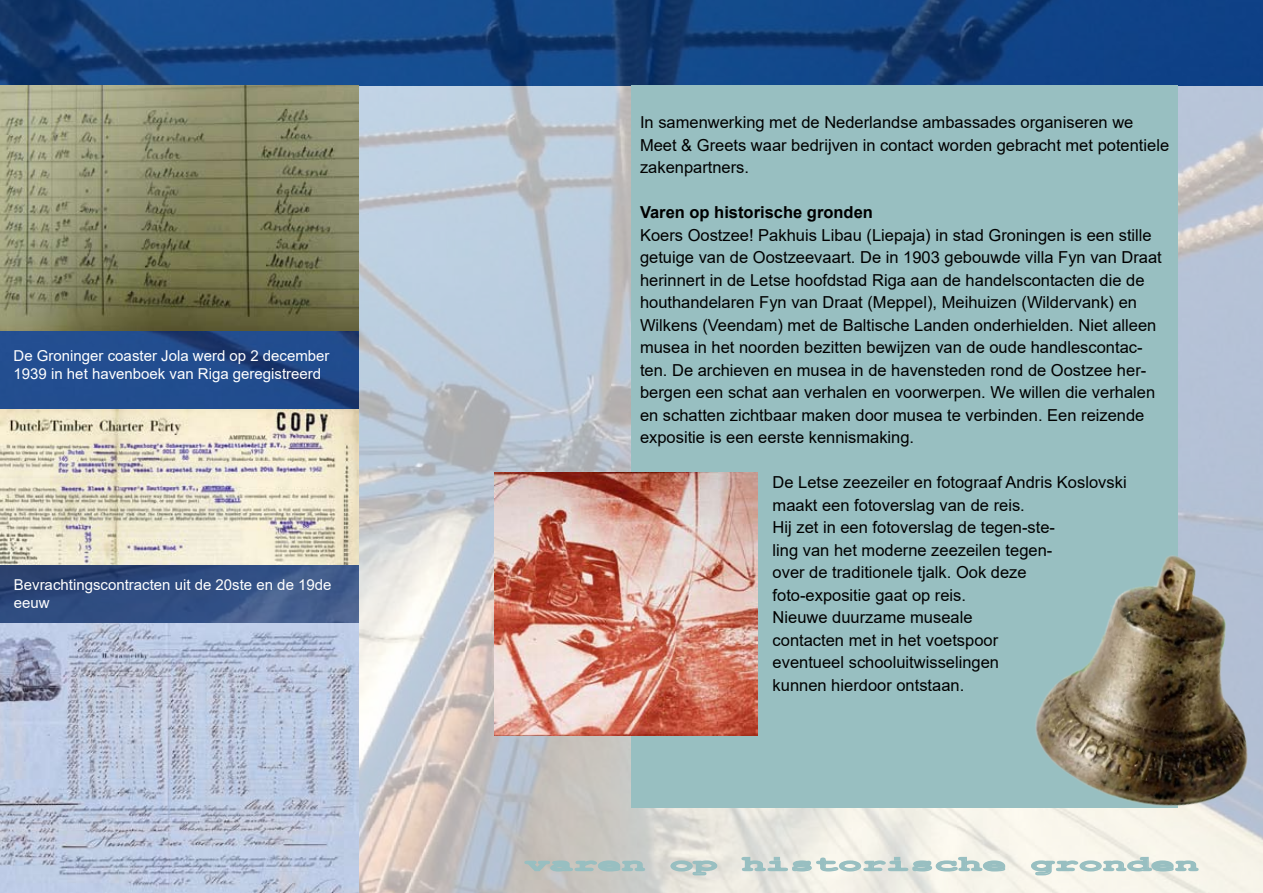
<style>
.page{position:relative;width:1263px;height:893px;background:#fff}
.page>*{position:absolute;margin:0;border:0;box-sizing:border-box;transform-origin:0 0}
.t1{font:700 20.25px "Courier New";color:#98bfc1;scale:1.98 1}
.t2{font:16.5px/22.5px "Arial";color:#000}
.t3{font:700 16.5px "Arial";color:#000}
.t4{font:15px/18px "Arial";color:#fff}
</style>
<div class="page">
<img style="left:0;top:0;width:1263px;height:893px">
<div style="left:631px;top:85px;width:547px;height:723px;background:#98bfc1"></div>
<svg style="left:523px;top:859px;width:123px;height:13px;background:#b3c1bf"></svg>
<svg style="left:669px;top:860px;width:49px;height:17px"></svg>
<svg style="left:740px;top:856px;width:266px;height:16px;background:#d1ddd8"></svg>
<svg style="left:1030px;top:856px;width:170px;height:20px;background:#dce5de"></svg>
<img style="left:0;top:624px;width:358px;height:269px">
<img style="left:0;top:85px;width:358px;height:245px">
<img style="left:0;top:410px;width:358px;height:155px">
<img style="left:1017px;top:529px;width:246px;height:302px">
<img style="left:494px;top:472px;width:264px;height:263px">
<p class="t4" style="left:14px;top:346px;width:317px">De Groninger coaster Jola werd op 2 december<br>1939 in het havenboek van Riga geregistreerd</p>
<p class="t4" style="left:14px;top:576px;width:319px">Bevrachtingscontracten uit de 20ste en de 19de eeuw</p>
<p class="t2" style="left:640px;top:111px;width:531px">In samenwerking met de Nederlandse ambassades organiseren we<br>Meet &amp; Greets waar bedrijven in contact worden gebracht met potentiele zakenpartners.</p>
<p class="t3" style="left:640px;top:201px;width:234px">Varen op historische gronden</p>
<p class="t2" style="left:640px;top:223px;width:523px">Koers Oostzee! Pakhuis Libau (Liepaja) in stad Groningen is een stille getuige van de Oostzeevaart. De in 1903 gebouwde villa Fyn van Draat herinnert in de Letse hoofdstad Riga aan de handelscontacten die de houthandelaren Fyn van Draat (Meppel), Meihuizen (Wildervank) en Wilkens (Veendam) met de Baltische Landen onderhielden. Niet alleen musea in het noorden bezitten bewijzen van de oude handlescontac&shy;ten. De archieven en musea in de havensteden rond de Oostzee her&shy;bergen een schat aan verhalen en voorwerpen. We willen die verhalen en schatten zichtbaar maken door musea te verbinden. Een reizende expositie is een eerste kennismaking.</p>
<p class="t2" style="left:773px;top:471px;width:356px">De Letse zeezeiler en fotograaf Andris Koslovski maakt een fotoverslag van de reis.<br>Hij zet in een fotoverslag de tegen-ste-<br>ling van het moderne zeezeilen tegen-<br>over de traditionele tjalk. Ook deze foto-expositie gaat op reis.<br>Nieuwe duurzame museale<br>contacten met in het voetspoor<br>eventueel schooluitwisselingen<br>kunnen hierdoor ontstaan.</p>
<p class="t1" style="left:525px;top:852px;width:342px">varen op historische gronden</p>
</div>
